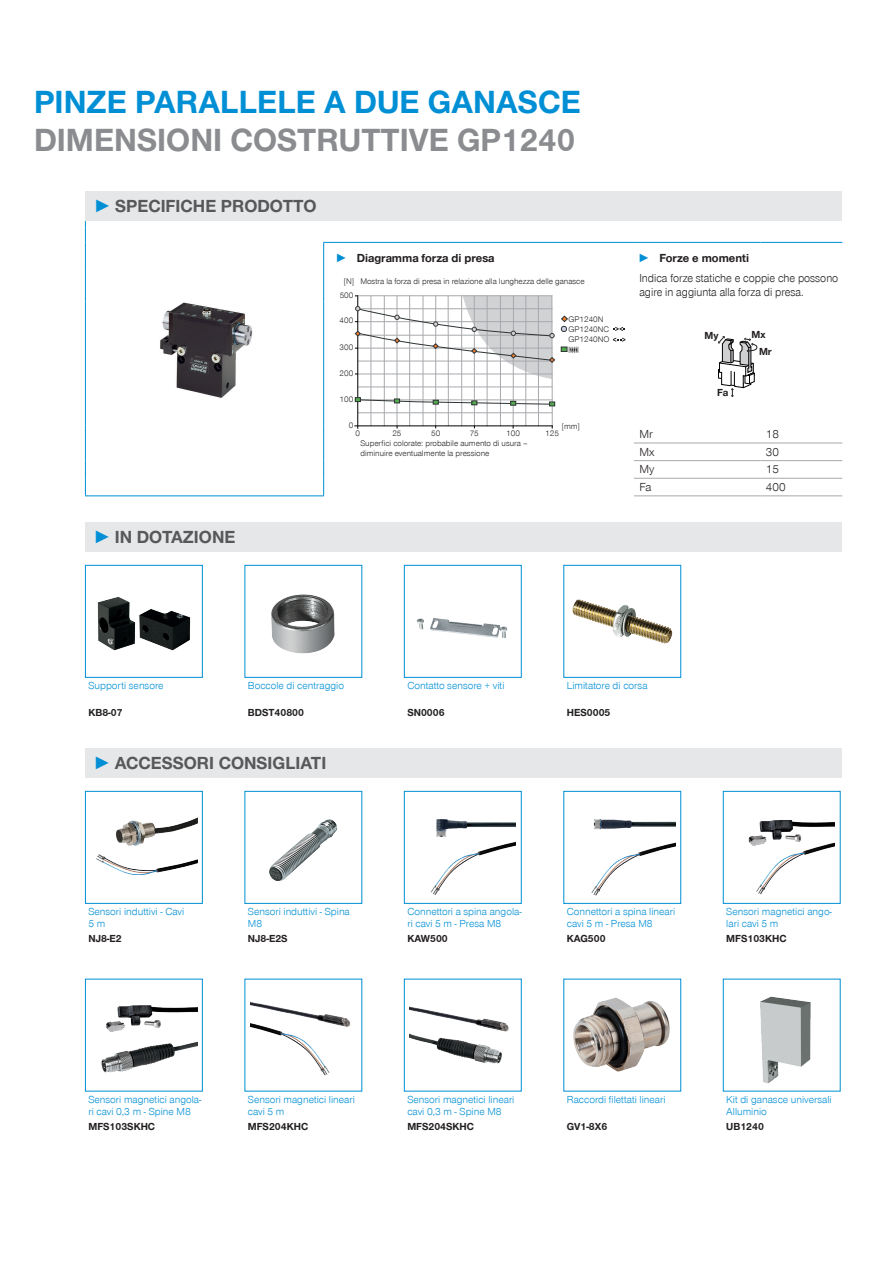
<style>
.page{position:relative;width:893px;height:1263px;background:#fff}
.page>*{position:absolute;margin:0;border:0;box-sizing:border-box;transform-origin:0 0}
.CB_AF_Headline_22_25{font:700 33px/37.5px "Zimmer Group Sans Global";color:#8a8c8f}
.t1{font:700 18px "Zimmer Group Sans Global";color:#57585a}
.CB_AF_Tabellentext_B{font:300 12px/13.5px "Zimmer Group Sans Global";color:#231f20;scale:.93 1}
.t2{font:700 12px "Zimmer Group Sans Global";color:#231f20}
.CB_AF_Tabellentext_B-2{font:300 12px "Zimmer Group Sans Global";color:#231f20}
.CB_AF_Text_7{font:300 10.5px/12px "Zimmer Group Sans Global";color:#008fd5}
.CB_AF_Text_7-2{font:700 10.5px "Zimmer Group Sans Global";color:#231f20}
.t3{font:700 10.5px/16.4px "Zimmer Group Sans";color:#231f20}
.t4{font:300 8.4px/10.5px "Zimmer Group Sans Global";color:#231f20}
.s1{color:#008fd5}
.s2{font-family:"Zimmer Group Sans";color:#008fd5}
</style>
<div class="page">
<div style="left:85px;top:191px;width:757px;height:30px;background:#e6e7e9"></div>
<hr style="left:85px;top:495px;width:239px;height:1px;background:#008fd5">
<hr style="left:323px;top:242px;width:311px;height:1px;background:#008fd5">
<hr style="left:634px;top:242px;width:126px;height:1px;background:#008fd5">
<hr style="left:760px;top:242px;width:82px;height:1px;background:#008fd5">
<hr style="left:634px;top:443px;width:126px;height:1px;background:#a8a9ad">
<hr style="left:760px;top:443px;width:82px;height:1px;background:#a8a9ad">
<hr style="left:634px;top:460px;width:126px;height:1px;background:#a8a9ad">
<hr style="left:760px;top:460px;width:82px;height:1px;background:#a8a9ad">
<hr style="left:634px;top:478px;width:126px;height:1px;background:#a8a9ad">
<hr style="left:760px;top:478px;width:82px;height:1px;background:#a8a9ad">
<svg style="left:323px;top:243px;width:1px;height:27px"></svg>
<hr style="left:85px;top:270px;width:1px;height:32px;background:#008fd5">
<hr style="left:323px;top:270px;width:1px;height:32px;background:#008fd5">
<hr style="left:85px;top:302px;width:1px;height:123px;background:#008fd5">
<hr style="left:323px;top:302px;width:1px;height:123px;background:#008fd5">
<svg style="left:85px;top:425px;width:1px;height:70px"></svg>
<svg style="left:323px;top:425px;width:1px;height:70px"></svg>
<svg style="left:85px;top:221px;width:1px;height:49px"></svg>
<hr style="left:634px;top:495px;width:126px;height:1px;background:#a8a9ad">
<hr style="left:760px;top:495px;width:82px;height:1px;background:#a8a9ad">
<img style="left:160px;top:302px;width:93px;height:96px">
<svg style="left:354px;top:295px;width:225px;height:134px"></svg>
<svg style="left:612px;top:327px;width:14px;height:15px"></svg>
<svg style="left:718px;top:336px;width:40px;height:61px"></svg>
<div style="left:85px;top:522px;width:757px;height:29px;background:#e6e7e9"></div>
<svg style="left:85px;top:565px;width:118px;height:113px"></svg>
<svg style="left:244px;top:565px;width:119px;height:113px"></svg>
<svg style="left:404px;top:565px;width:118px;height:113px"></svg>
<svg style="left:563px;top:565px;width:118px;height:113px"></svg>
<div style="left:85px;top:748px;width:757px;height:29px;background:#e6e7e9"></div>
<svg style="left:85px;top:791px;width:118px;height:113px"></svg>
<svg style="left:244px;top:791px;width:119px;height:113px"></svg>
<svg style="left:404px;top:791px;width:118px;height:113px"></svg>
<svg style="left:563px;top:791px;width:118px;height:113px"></svg>
<svg style="left:722px;top:791px;width:119px;height:113px"></svg>
<svg style="left:85px;top:978px;width:118px;height:114px"></svg>
<svg style="left:244px;top:978px;width:119px;height:114px"></svg>
<svg style="left:404px;top:978px;width:118px;height:114px"></svg>
<svg style="left:563px;top:978px;width:118px;height:114px"></svg>
<svg style="left:722px;top:978px;width:119px;height:114px"></svg>
<p class="CB_AF_Headline_22_25" style="left:34px;top:83px;width:548px"><span class="s1">PINZE PARALLELE A DUE GANASCE<br></span>DIMENSIONI COSTRUTTIVE GP1240</p>
<p class="t1" style="left:94px;top:195px;width:224px"><span class="s2">►</span> SPECIFICHE PRODOTTO</p>
<p class="t1" style="left:94px;top:526px;width:143px"><span class="s2">►</span> IN DOTAZIONE</p>
<p class="t2" style="left:336px;top:250px;width:160px"><span class="s1">►</span> Diagramma forza di presa</p>
<p class="t2" style="left:638px;top:250px;width:112px"><span class="s2">►</span> Forze e momenti</p>
<p class="t4" style="left:344px;top:275px;width:12px">[N]</p>
<p class="CB_AF_Tabellentext_B" style="left:639px;top:271px;width:215px">Indica forze statiche e coppie che possono agire in aggiunta alla forza di presa.</p>
<p class="t4" style="left:360px;top:275px;width:226px">Mostra la forza di presa in relazione alla lunghezza delle ganasce</p>
<p class="t4" style="left:340px;top:290px;width:15px">500</p>
<p class="t4" style="left:340px;top:315px;width:15px">400</p>
<p class="t4" style="left:340px;top:342px;width:15px">300</p>
<p class="t4" style="left:340px;top:368px;width:15px">200</p>
<p class="t4" style="left:340px;top:394px;width:15px">100</p>
<p class="t4" style="left:349px;top:420px;width:6px">0</p>
<p class="t4" style="left:355px;top:428px;width:6px">0</p>
<p class="t4" style="left:569px;top:313px;width:43px">GP1240N<br>GP1240NC<br>GP1240NO</p>
<p class="t4" style="left:562px;top:420px;width:20px">[mm]</p>
<p class="t4" style="left:392px;top:428px;width:11px">25</p>
<p class="t4" style="left:506px;top:428px;width:15px">100</p>
<p class="t4" style="left:431px;top:428px;width:11px">50</p>
<p class="t4" style="left:470px;top:428px;width:11px">75</p>
<p class="t4" style="left:545px;top:428px;width:15px">125</p>
<p class="t4" style="left:360px;top:438px;width:169px;line-height:10.1px">Superfici colorate: probabile aumento di usura – diminuire eventualmente la pressione</p>
<p class="t3" style="left:705px;top:327px;width:16px">My</p>
<p class="t3" style="left:759px;top:326px;width:14px;text-indent:-8px">Mx<br>Mr</p>
<p class="t3" style="left:717px;top:384px;width:13px">Fa</p>
<p class="CB_AF_Tabellentext_B-2" style="left:639px;top:427px;width:15px">Mr</p>
<p class="CB_AF_Tabellentext_B-2" style="left:766px;top:427px;width:15px">18</p>
<p class="CB_AF_Tabellentext_B-2" style="left:639px;top:445px;width:17px">Mx</p>
<p class="CB_AF_Tabellentext_B-2" style="left:766px;top:445px;width:15px">30</p>
<p class="CB_AF_Tabellentext_B-2" style="left:639px;top:462px;width:16px">My</p>
<p class="CB_AF_Tabellentext_B-2" style="left:766px;top:462px;width:15px">15</p>
<p class="CB_AF_Tabellentext_B-2" style="left:639px;top:480px;width:14px">Fa</p>
<p class="CB_AF_Tabellentext_B-2" style="left:766px;top:480px;width:21px">400</p>
<p class="CB_AF_Text_7" style="left:88px;top:679px;width:77px">Supporti sensore</p>
<p class="CB_AF_Text_7" style="left:248px;top:679px;width:98px">Boccole di centraggio</p>
<p class="CB_AF_Text_7" style="left:407px;top:679px;width:99px">Contatto sensore + viti</p>
<p class="CB_AF_Text_7" style="left:567px;top:679px;width:82px">Limitatore di corsa</p>
<p class="CB_AF_Text_7-2" style="left:88px;top:706px;width:36px">KB8-07</p>
<p class="CB_AF_Text_7-2" style="left:248px;top:706px;width:58px">BDST40800</p>
<p class="CB_AF_Text_7-2" style="left:407px;top:706px;width:39px">SN0006</p>
<p class="CB_AF_Text_7-2" style="left:567px;top:706px;width:45px">HES0005</p>
<p class="t1" style="left:94px;top:752px;width:234px"><span class="s2">►</span> ACCESSORI CONSIGLIATI</p>
<p class="CB_AF_Text_7" style="left:88px;top:905px;width:97px">Sensori induttivi - Cavi<br>5 m</p>
<p class="CB_AF_Text_7" style="left:248px;top:905px;width:103px">Sensori induttivi - Spina<br>M8</p>
<p class="CB_AF_Text_7" style="left:407px;top:905px;width:116px">Connettori a spina angola&shy;ri cavi 5 m - Presa M8</p>
<p class="CB_AF_Text_7" style="left:567px;top:905px;width:110px">Connettori a spina lineari cavi 5 m - Presa M8</p>
<p class="CB_AF_Text_7" style="left:726px;top:905px;width:107px">Sensori magnetici ango&shy;lari cavi 5 m</p>
<p class="CB_AF_Text_7-2" style="left:88px;top:932px;width:35px">NJ8-E2</p>
<p class="CB_AF_Text_7-2" style="left:248px;top:932px;width:41px">NJ8-E2S</p>
<p class="CB_AF_Text_7-2" style="left:407px;top:932px;width:42px">KAW500</p>
<p class="CB_AF_Text_7-2" style="left:567px;top:932px;width:40px">KAG500</p>
<p class="CB_AF_Text_7-2" style="left:726px;top:932px;width:62px">MFS103KHC</p>
<p class="CB_AF_Text_7" style="left:88px;top:1093px;width:115px">Sensori magnetici angola&shy;ri cavi 0,3 m - Spine M8</p>
<p class="CB_AF_Text_7" style="left:248px;top:1093px;width:109px">Sensori magnetici lineari cavi 5 m</p>
<p class="CB_AF_Text_7" style="left:407px;top:1093px;width:109px">Sensori magnetici lineari cavi 0,3 m - Spine M8</p>
<p class="CB_AF_Text_7" style="left:567px;top:1093px;width:100px">Raccordi filettati lineari</p>
<p class="CB_AF_Text_7" style="left:726px;top:1093px;width:107px">Kit di ganasce universali<br>Alluminio</p>
<p class="CB_AF_Text_7-2" style="left:88px;top:1120px;width:68px">MFS103SKHC</p>
<p class="CB_AF_Text_7-2" style="left:248px;top:1120px;width:62px">MFS204KHC</p>
<p class="CB_AF_Text_7-2" style="left:407px;top:1120px;width:68px">MFS204SKHC</p>
<p class="CB_AF_Text_7-2" style="left:567px;top:1120px;width:42px">GV1-8X6</p>
<p class="CB_AF_Text_7-2" style="left:726px;top:1120px;width:39px">UB1240</p>
</div>
